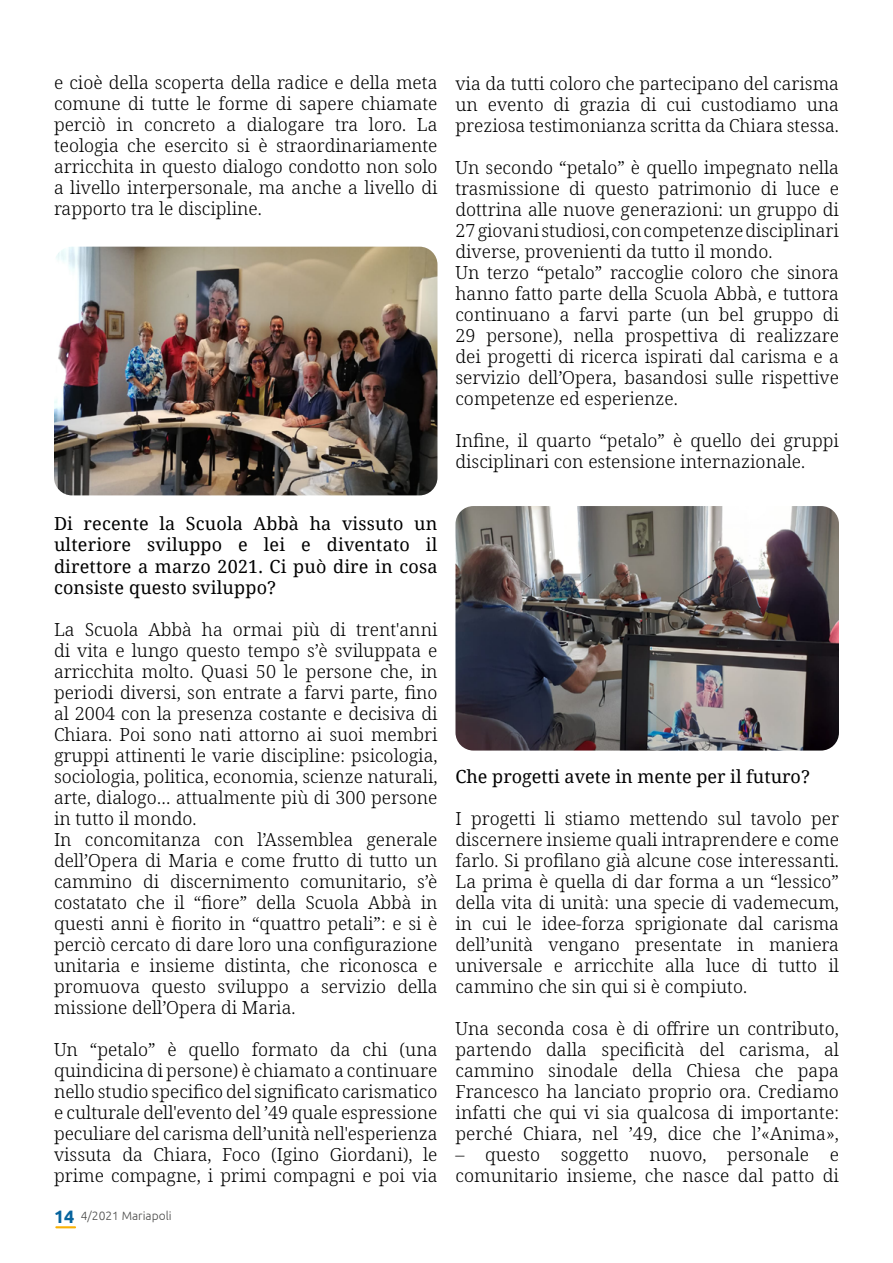
<style>
.page{position:relative;width:893px;height:1263px;background:#fff}
.page>*{position:absolute;margin:0;border:0;box-sizing:border-box;transform-origin:0 0}
.t1{font:300 18px/21px "Noto Serif";color:#000;text-align:justify}
.t2{font:18px/21px "Noto Serif";letter-spacing:.01em;color:#000;text-align:justify}
.t3{font:300 12px "Ubuntu";color:#4a4a49}
.s1{font-weight:700;font-size:18px;color:#07649e}
</style>
<div class="page">
<hr style="left:55px;top:1226px;width:21px;height:2px;background:#f9b104">
<img style="left:54px;top:247px;width:383px;height:248px">
<img style="left:455px;top:506px;width:384px;height:244px">
<p class="t1" style="left:54px;top:73px;width:385px">e cioè della scoperta della radice e della meta comune di tutte le forme di sapere chiamate perciò in concreto a dialogare tra loro. La teologia che esercito si è straordinariamente arricchita in questo dialogo condotto non solo a livello interpersonale, ma anche a livello di rapporto tra le discipline.</p>
<p class="t2" style="left:54px;top:513px;width:385px">Di recente la Scuola Abbà ha vissuto un ulteriore sviluppo e lei e diventato il direttore a marzo 2021. Ci può dire in cosa consiste questo sviluppo?</p>
<p class="t1" style="left:54px;top:619px;width:385px;text-align:left">La Scuola Abbà ha ormai più di trent'anni di vita e lungo questo tempo s’è sviluppata e arricchita molto. Quasi 50 le persone che, in periodi diversi, son entrate a farvi parte, fino al 2004 con la presenza costante e decisiva di Chiara. Poi sono nati attorno ai suoi membri gruppi attinenti le varie discipline: psicologia, sociologia, politica, economia, scienze naturali, arte, dialogo… attualmente più di 300 persone in tutto il mondo.<br>In concomitanza con l’Assemblea generale dell’Opera di Maria e come frutto di tutto un cammino di discernimento comunitario, s’è costatato che il “fiore” della Scuola Abbà in questi anni è fiorito in “quattro petali”: e si è perciò cercato di dare loro una configurazione unitaria e insieme distinta, che riconosca e promuova questo sviluppo a servizio della missione dell’Opera di Maria.</p>
<p class="t1" style="left:54px;top:1039px;width:385px">Un “petalo” è quello formato da chi (una quindicina di persone) è chiamato a continuare nello studio specifico del significato carismatico e culturale dell'evento del ’49 quale espressione peculiare del carisma dell’unità nell'esperienza vissuta da Chiara, Foco (Igino Giordani), le prime compagne, i primi compagni e poi via</p>
<p class="t3" style="left:54px;top:1209px;width:119px"><span class="s1">14</span> 4/2021 Mariapoli</p>
<p class="t1" style="left:455px;top:73px;width:385px">via da tutti coloro che partecipano del carisma un evento di grazia di cui custodiamo una preziosa testimonianza scritta da Chiara stessa.</p>
<p class="t1" style="left:455px;top:157px;width:385px;text-align:left">Un secondo “petalo” è quello impegnato nella trasmissione di questo patrimonio di luce e dottrina alle nuove generazioni: un gruppo di 27 giovani studiosi, con competenze disciplinari diverse, provenienti da tutto il mondo.<br>Un terzo “petalo” raccoglie coloro che sinora hanno fatto parte della Scuola Abbà, e tuttora continuano a farvi parte (un bel gruppo di 29 persone), nella prospettiva di realizzare dei progetti di ricerca ispirati dal carisma e a servizio dell’Opera, basandosi sulle rispettive competenze ed esperienze.</p>
<p class="t1" style="left:455px;top:430px;width:385px">Infine, il quarto “petalo” è quello dei gruppi disciplinari con estensione internazionale.</p>
<p class="t2" style="left:455px;top:765px;width:356px">Che progetti avete in mente per il futuro?</p>
<p class="t1" style="left:455px;top:808px;width:385px">I progetti li stiamo mettendo sul tavolo per discernere insieme quali intraprendere e come farlo. Si profilano già alcune cose interessanti.<br>La prima è quella di dar forma a un “lessico” della vita di unità: una specie di vademecum, in cui le idee-forza sprigionate dal carisma dell’unità vengano presentate in maniera universale e arricchite alla luce di tutto il cammino che sin qui si è compiuto.</p>
<p class="t1" style="left:455px;top:1018px;width:385px">Una seconda cosa è di offrire un contributo, partendo dalla specificità del carisma, al cammino sinodale della Chiesa che papa Francesco ha lanciato proprio ora. Crediamo infatti che qui vi sia qualcosa di importante: perché Chiara, nel ’49, dice che l’«Anima»,</p>
<p class="t1" style="left:455px;top:1144px;width:385px">– questo soggetto nuovo, personale e comunitario insieme, che nasce dal patto di</p>
</div>
